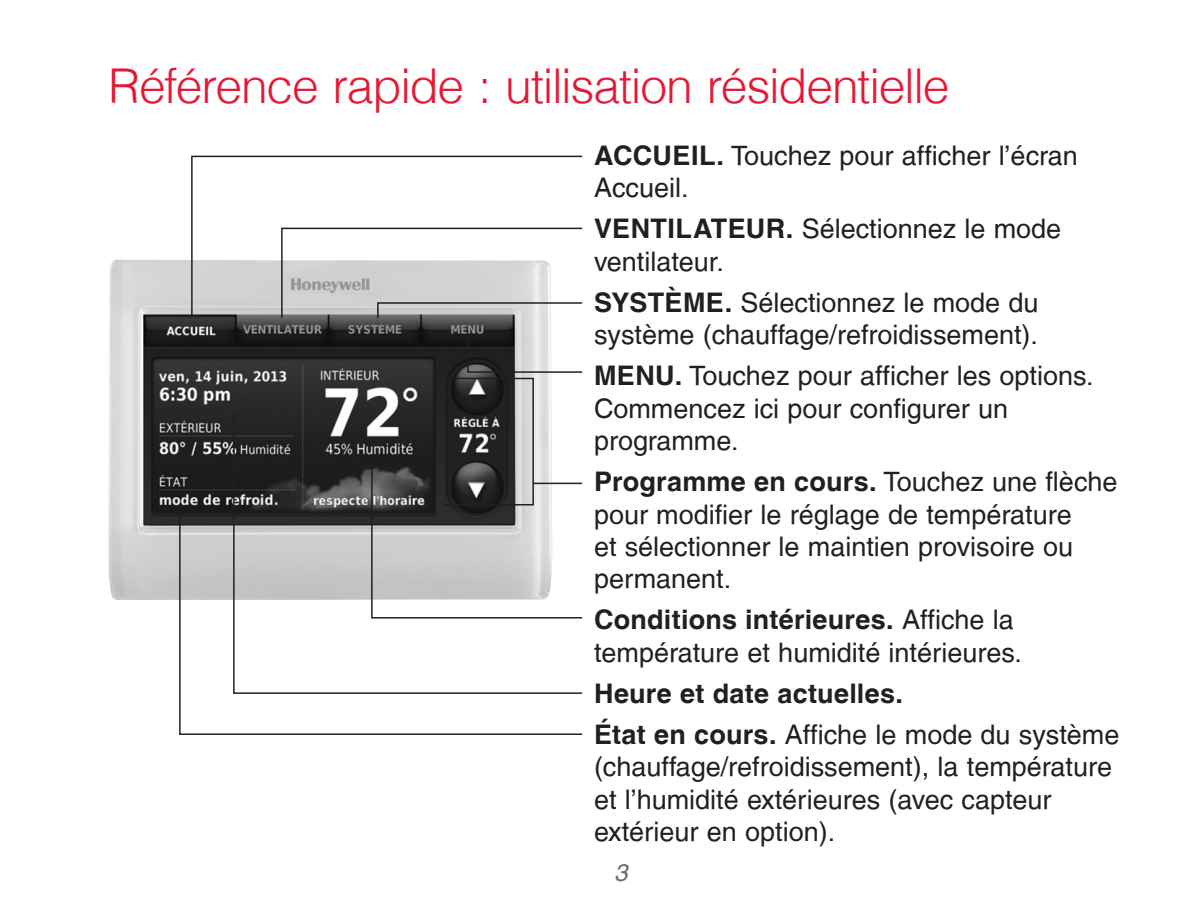
<style>
.page{position:relative;width:1188px;height:918px;background:#fff}
.page>*{position:absolute;margin:0;border:0;box-sizing:border-box;transform-origin:0 0}
.t1{font:300 48px "Helvetica LT";letter-spacing:-.025em;color:#e51836}
.t2{font:27px/32.4px "Helvetica LT";color:#231f20}
.t3{font:700 27px/41.1px "Helvetica LT";letter-spacing:.01em;color:#231f20}
.t4{font:italic 24px "Helvetica LT";color:#6c6d70}
.s1{font-weight:700}
.s2{font-weight:400}
</style>
<div class="page">
<img style="left:108px;top:259px;width:444px;height:341px">
<svg style="left:190px;top:155px;width:393px;height:164px"></svg>
<svg style="left:232px;top:410px;width:320px;height:98px"></svg>
<svg style="left:178px;top:508px;width:405px;height:227px"></svg>
<svg style="left:280px;top:227px;width:303px;height:92px"></svg>
<svg style="left:466px;top:335px;width:117px;height:39px"></svg>
<svg style="left:370px;top:461px;width:213px;height:158px"></svg>
<hr style="left:533px;top:483px;width:49px;height:1px;background:#231f20">
<div style="left:443px;top:378px;width:91px;height:128px;border:2px solid #231f20"></div>
<h1 class="t1" style="left:108px;top:56px;width:843px">Référence rapide : utilisation résidentielle</h1>
<p class="t2" style="left:594px;top:139px;width:485px"><span class="s1">ACCUEIL.</span> Touchez pour afficher l’écran<br>Accueil.</p>
<p class="t2" style="left:594px;top:213px;width:469px"><span class="s1">VENTILATEUR.</span> Sélectionnez le mode ventilateur.</p>
<p class="t2" style="left:594px;top:286px;width:446px"><span class="s1">SYSTÈME.</span> Sélectionnez le mode du système (chauffage/refroidissement).</p>
<p class="t2" style="left:594px;top:360px;width:501px"><span class="s1">MENU.</span> Touchez pour afficher les options.<br>Commencez ici pour configurer un programme.</p>
<p class="t2" style="left:594px;top:465px;width:525px"><span class="s1">Programme en cours.</span> Touchez une flèche pour modifier le réglage de température<br>et sélectionner le maintien provisoire ou permanent.</p>
<p class="t2" style="left:594px;top:604px;width:430px"><span class="s1">Conditions intérieures.</span> Affiche la température et humidité intérieures.</p>
<p class="t3" style="left:594px;top:672px;width:527px">Heure et date actuelles.<br>État en cours. <span class="s2">Affiche le mode du système</span></p>
<p class="t2" style="left:594px;top:750px;width:520px">(chauffage/refroidissement), la température et l’humidité extérieures (avec capteur extérieur en option).</p>
<p class="t4" style="left:614px;top:859px;width:15px">3</p>
</div>
